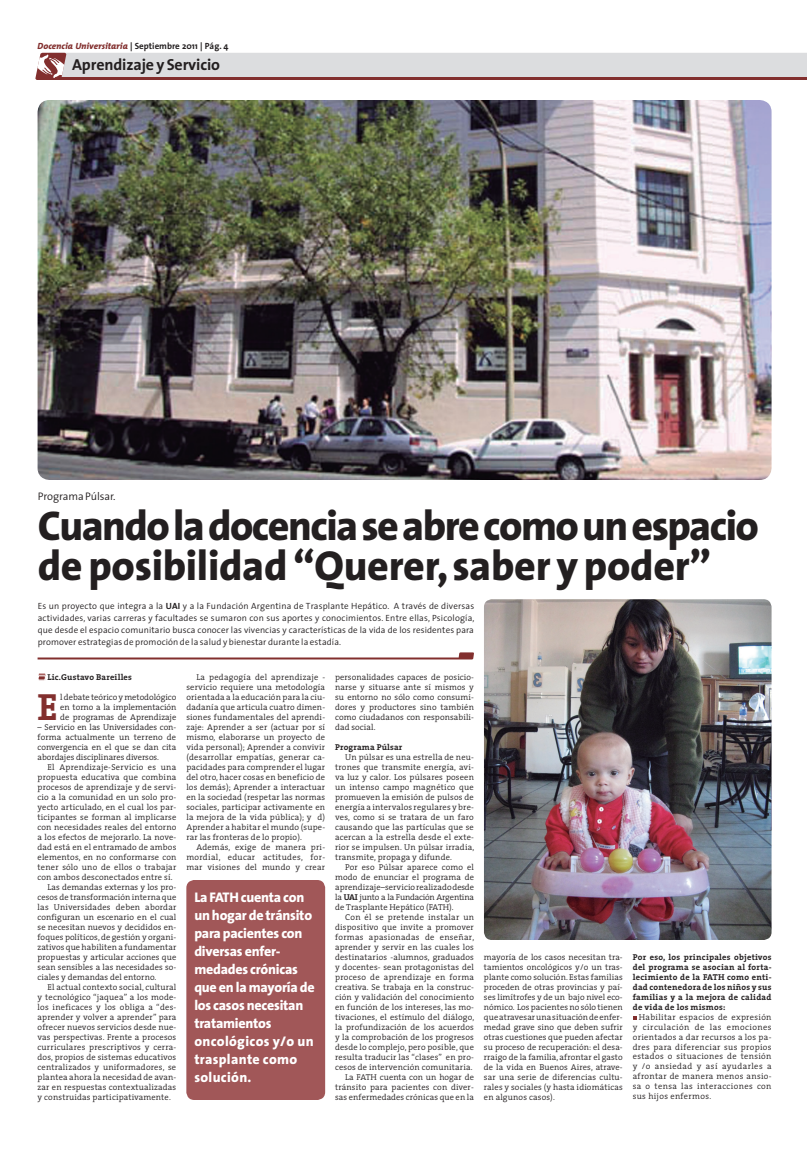
<style>
.page{position:relative;width:807px;height:1160px;background:#fff}
.page>*{position:absolute;margin:0;border:0;box-sizing:border-box;transform-origin:0 0}
.t1{font:800 42px/40px "The Sans 8";letter-spacing:-.035em;color:#231f20}
.t2{font:700 38.1px "The Serif";color:#822f2e}
.t3{font:16px "The Sans 7 Bold Plain";letter-spacing:-.005em;color:#231f20}
.t4{font:800 14px/18px "The Sans 8";letter-spacing:-.015em;color:#fff}
.t5{font:300 11px "The Sans 4";letter-spacing:-.01em;color:#231f20}
.t6{font:300 9px/12px "The Sans 4";letter-spacing:.015em;color:#231f20;text-align:justify}
.t7{font:italic 800 9px "The Mix";color:#822f2e}
.t8{font:300 8.5px/10px "The Serif";letter-spacing:.02em;color:#231f20;text-align:justify}
.t9{font:700 8.5px/10px "The Serif";letter-spacing:.03em;color:#231f20;text-align:justify}
.s1{font-family:"The Sans 7 Bold Plain";font-weight:400;font-style:normal;color:#231f20}
.s2{font-family:"The Sans Bold Caps";font-weight:400}
.s3{font-weight:700}
</style>
<div class="page">
<img style="left:38px;top:100px;width:734px;height:380px">
<svg style="left:35px;top:53px;width:772px;height:27px;background:#d0c6c8"></svg>
<svg style="left:38px;top:652px;width:436px;height:7px"></svg>
<img style="left:484px;top:599px;width:288px;height:341px">
<div style="left:186px;top:880px;width:139px;height:220px;background:#a15758;border-radius:8px"></div>
<svg style="left:633px;top:1016px;width:4px;height:4px"></svg>
<svg style="left:38px;top:674px;width:8px;height:7px"></svg>
<p class="t7" style="left:38px;top:38px;width:193px">Docencia Universitaria <span class="s1">| Septiembre 2011 | Pág. 4</span></p>
<h3 class="t3" style="left:72px;top:51px;width:150px">Aprendizaje y Servicio</h3>
<p class="t5" style="left:38px;top:487px;width:79px">Programa Púlsar.</p>
<h1 class="t1" style="left:38px;top:505px;width:723px">Cuando la docencia se abre como un espacio de posibilidad “Querer, saber y poder”</h1>
<p class="t6" style="left:38px;top:600px;width:438px">Es un proyecto que integra a la <span class="s2">UAI</span> y a la Fundación Argentina de Trasplante Hepático. A través de diversas actividades, varias carreras y facultades se sumaron con sus aportes y conocimientos. Entre ellas, Psicología, que desde el espacio comunitario busca conocer las vivencias y características de la vida de los residentes para promover estrategias de promoción de la salud y bienestar durante la estadía.</p>
<p class="t9" style="left:48px;top:672px;width:86px">Lic.Gustavo Bareilles</p>
<h2 class="t2" style="left:38px;top:675px;width:22px">E</h2>
<p class="t8" style="left:60px;top:692px;width:118px">l debate teórico y metodológico en torno a la implementación de programas de Aprendizaje</p>
<p class="t8" style="left:38px;top:722px;width:140px">– Servicio en las Universidades con&shy;forma actualmente un terreno de convergencia en el que se dan cita abordajes disciplinares diversos.</p>
<p class="t8" style="left:48px;top:762px;width:130px">El Aprendizaje-Servicio es una</p>
<p class="t8" style="left:38px;top:772px;width:140px">propuesta educativa que combina</p>
<p class="t8" style="left:38px;top:782px;width:140px">procesos de aprendizaje y de servi-</p>
<p class="t8" style="left:38px;top:792px;width:140px">cio a la comunidad en un solo pro-</p>
<p class="t8" style="left:38px;top:802px;width:140px">yecto articulado, en el cual los par-</p>
<p class="t8" style="left:38px;top:812px;width:140px">ticipantes se forman al implicarse</p>
<p class="t8" style="left:38px;top:822px;width:140px">con necesidades reales del entorno</p>
<p class="t8" style="left:38px;top:832px;width:140px">a los efectos de mejorarlo. La nove-</p>
<p class="t8" style="left:38px;top:842px;width:140px">dad está en el entramado de ambos</p>
<p class="t8" style="left:38px;top:852px;width:140px">elementos, en no conformarse con</p>
<p class="t8" style="left:38px;top:862px;width:140px">tener sólo uno de ellos o trabajar</p>
<p class="t8" style="left:38px;top:872px;width:137px">con ambos desconectados entre sí.</p>
<p class="t8" style="left:48px;top:882px;width:130px">Las demandas externas y los pro-</p>
<p class="t8" style="left:38px;top:892px;width:140px">cesos de transformación interna que</p>
<p class="t8" style="left:38px;top:902px;width:140px">las Universidades deben abordar</p>
<p class="t8" style="left:38px;top:912px;width:140px">configuran un escenario en el cual</p>
<p class="t8" style="left:38px;top:922px;width:140px">se necesitan nuevos y decididos en-</p>
<p class="t8" style="left:38px;top:932px;width:140px">foques políticos, de gestión y organi-</p>
<p class="t8" style="left:38px;top:942px;width:140px">zativos que habiliten a fundamentar</p>
<p class="t8" style="left:38px;top:952px;width:140px">propuestas y articular acciones que</p>
<p class="t8" style="left:38px;top:962px;width:140px">sean sensibles a las necesidades so-</p>
<p class="t8" style="left:38px;top:972px;width:120px">ciales y demandas del entorno.</p>
<p class="t8" style="left:48px;top:982px;width:130px">El actual contexto social, cultural</p>
<p class="t8" style="left:38px;top:992px;width:140px">y tecnológico “jaquea” a los mode-</p>
<p class="t8" style="left:38px;top:1002px;width:140px">los ineficaces y los obliga a “des-</p>
<p class="t8" style="left:38px;top:1012px;width:140px">aprender y volver a aprender” para</p>
<p class="t8" style="left:38px;top:1022px;width:140px">ofrecer nuevos servicios desde nue-</p>
<p class="t8" style="left:38px;top:1032px;width:140px">vas perspectivas. Frente a procesos</p>
<p class="t8" style="left:38px;top:1042px;width:140px">curriculares prescriptivos y cerra-</p>
<p class="t8" style="left:38px;top:1052px;width:140px">dos, propios de sistemas educativos</p>
<p class="t8" style="left:38px;top:1062px;width:140px">centralizados y uniformadores, se</p>
<p class="t8" style="left:38px;top:1072px;width:140px">plantea ahora la necesidad de avan-</p>
<p class="t8" style="left:38px;top:1082px;width:140px">zar en respuestas contextualizadas</p>
<p class="t8" style="left:38px;top:1092px;width:135px">y construidas participativamente.</p>
<p class="t8" style="left:186px;top:672px;width:140px;text-indent:10px">La pedagogía del aprendizaje - servicio requiere una metodología orientada a la educación para la ciu&shy;dadanía que articula cuatro dimen&shy;siones fundamentales del aprendi&shy;zaje: Aprender a ser (actuar por sí mismo, elaborarse un proyecto de vida personal); Aprender a convivir (desarrollar empatías, generar ca&shy;pacidades para comprender el lugar del otro, hacer cosas en beneficio de los demás); Aprender a interactuar en la sociedad (respetar las normas sociales, participar activamente en la mejora de la vida pública); y d)<br>Aprender a habitar el mundo (supe&shy;rar las fronteras de lo propio).</p>
<p class="t8" style="left:186px;top:842px;width:140px;text-indent:10px">Además, exige de manera pri&shy;mordial, educar actitudes, for&shy;mar visiones del mundo y crear</p>
<h3 class="t4" style="left:194px;top:888px;width:122px">La FATH cuenta con un hogar de tránsito para pacientes con diversas enfer&shy;medades crónicas que en la mayoría de los casos necesitan tratamientos oncológicos y/o un trasplante como solución.</h3>
<p class="t8" style="left:335px;top:672px;width:140px">personalidades capaces de posicio&shy;narse y situarse ante sí mismos y su entorno no sólo como consumi&shy;dores y productores sino también como ciudadanos con responsabili&shy;dad social.</p>
<p class="t9" style="left:335px;top:742px;width:69px">Programa Púlsar</p>
<p class="t8" style="left:335px;top:752px;width:141px;text-indent:10px">Un púlsar es una estrella de neu&shy;trones que transmite energía, avi&shy;va luz y calor. Los púlsares poseen un intenso campo magnético que promueven la emisión de pulsos de energía a intervalos regulares y bre&shy;ves, como si se tratara de un faro causando que las partículas que se acercan a la estrella desde el exte&shy;rior se impulsen. Un púlsar irradia, transmite, propaga y difunde.</p>
<p class="t8" style="left:335px;top:862px;width:140px;text-indent:10px">Por eso Púlsar aparece como el modo de enunciar el programa de aprendizaje–servicio realizado desde la <span class="s3">UAI</span> junto a la Fundación Argentina de Trasplante Hepático (FATH).</p>
<p class="t8" style="left:335px;top:912px;width:141px;text-align:right">Con él se pretende instalar un dispositivo que invite a promover formas apasionadas de enseñar, aprender y servir en las cuales los destinatarios -alumnos, graduados y docentes- sean protagonistas del proceso de aprendizaje en forma creativa. Se trabaja en la construc&shy;ción y validación del conocimiento en función de los intereses, las mo&shy;tivaciones, el estímulo del diálogo, la profundización de los acuerdos y la comprobación de los progresos desde lo complejo, pero posible, que resulta traducir las “clases” en pro&shy;cesos de intervención comunitaria.<br>La FATH cuenta con un hogar de tránsito para pacientes con diver&shy;sas enfermedades crónicas que en la</p>
<p class="t8" style="left:484px;top:951px;width:140px">mayoría de los casos necesitan tra&shy;tamientos oncológicos y/o un tras&shy;plante como solución. Estas familias proceden de otras provincias y paí&shy;ses limítrofes y de un bajo nivel eco&shy;nómico. Los pacientes no sólo tienen que atravesar una situación de enfer&shy;medad grave sino que deben sufrir otras cuestiones que pueden afectar su proceso de recuperación: el desa&shy;rraigo de la familia, afrontar el gasto de la vida en Buenos Aires, atrave&shy;sar una serie de diferencias cultu&shy;rales y sociales (y hasta idiomáticas en algunos casos).</p>
<p class="t9" style="left:633px;top:951px;width:140px">Por eso, los principales objetivos del programa se asocian al forta&shy;lecimiento de la FATH como enti&shy;dad contenedora de los niños y sus familias y a la mejora de calidad de vida de los mismos:</p>
<p class="t8" style="left:633px;top:1011px;width:140px;text-indent:6px">Habilitar espacios de expresión y circulación de las emociones orientados a dar recursos a los pa&shy;dres para diferenciar sus propios estados o situaciones de tensión y /o ansiedad y así ayudarles a afrontar de manera menos ansio&shy;sa o tensa las interacciones con sus hijos enfermos.</p>
</div>
